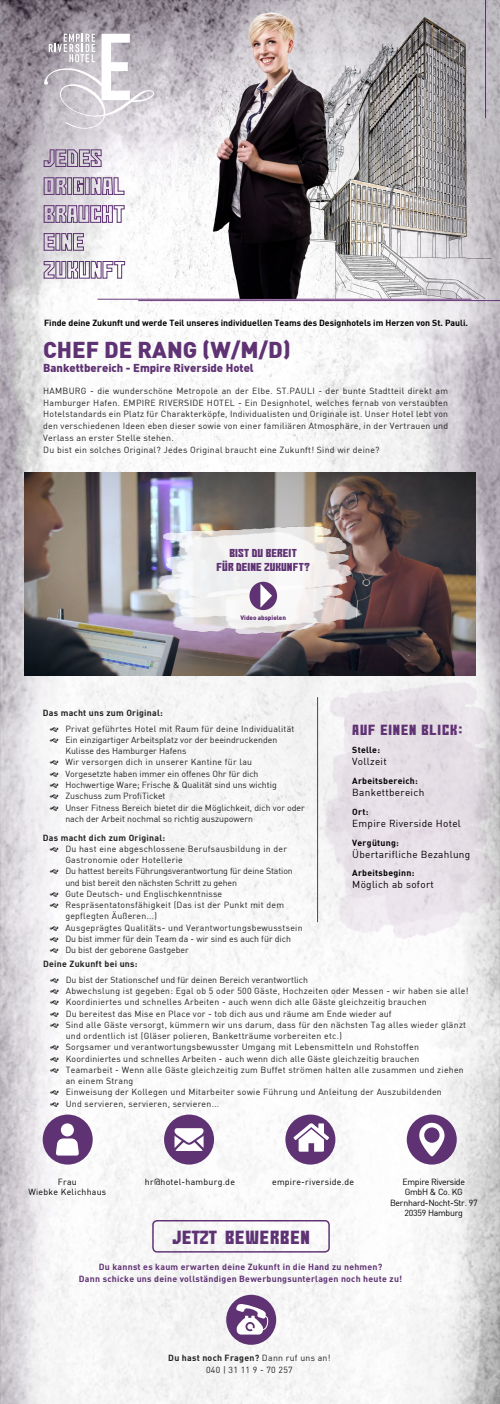
<style>
.page{position:relative;width:500px;height:1404px;background:#fff}
.page>*{position:absolute;margin:0;border:0;box-sizing:border-box;transform-origin:0 0}
.t1{font:900 22.5px "DIN";color:#5f3273}
.zwiü{font:18.56px "No Continue";letter-spacing:.045em;color:#5f3273}
.hamster{font:14.38px "No Continue";letter-spacing:.06em;color:#5f3273}
.t2{font:900 11.25px "DIN";color:#5f3273}
.t3{font:11.25px "No Continue";color:#5f3273}
.fliess{font:10px "DIN";letter-spacing:.03em;color:#000}
.aufz{font:8.75px/11.9px "DIN";letter-spacing:.03em;color:#222}
.aufz-2{font:8.75px/11.2px "DIN";color:#222}
.fliess-2{font:700 8.75px "DIN";letter-spacing:.03em;color:#5f3273}
.zwiü-2{font:700 8.75px "DIN";color:#000}
.aufz-3{font:8.75px "DIN";letter-spacing:-.01em;color:#222}
.fliess-3{font:8.75px "DIN";letter-spacing:.03em;color:#000}
.zwiü-3{font:700 8.75px "DIN";letter-spacing:.03em;color:#222}
.fliess-4{font:8.75px "DIN";letter-spacing:-.03em;color:#000}
.zwiü-4{font:700 8.75px "DIN";letter-spacing:.03em;color:#000}
.fliess-5{font:700 8.75px "DIN";letter-spacing:.03em;color:#222}
.fliess-6{font:8.75px "DIN";letter-spacing:.03em;color:#222}
.t4{font:900 6.25px "DIN";color:#5f3273}
.s1{font-weight:400}
</style>
<div class="page">
<img style="left:0;top:1px;width:500px;height:1402px">
<div style="left:226px;top:1294px;width:50px;height:50px;background:#5f3273;border-radius:50%"></div>
<svg style="left:236px;top:1304px;width:32px;height:30px"></svg>
<div style="left:43px;top:1114px;width:50px;height:50px;background:#5f3273;border-radius:50%"></div>
<svg style="left:56px;top:1138px;width:23px;height:17px"></svg>
<div style="left:61px;top:1123px;width:13px;height:13px;background:#fff;border-radius:50%"></div>
<div style="left:152px;top:1220px;width:178px;height:32px;border:1px solid #5f3273;border-radius:4px"></div>
<img style="left:315px;top:682px;width:185px;height:274px">
<svg style="left:44px;top:34px;width:110px;height:95px"></svg>
<div style="left:407px;top:1114px;width:50px;height:50px;background:#5f3273;border-radius:50%"></div>
<svg style="left:419px;top:1122px;width:26px;height:34px"></svg>
<div style="left:285px;top:1114px;width:50px;height:50px;background:#5f3273;border-radius:50%"></div>
<svg style="left:294px;top:1123px;width:35px;height:28px"></svg>
<div style="left:164px;top:1114px;width:50px;height:50px;background:#5f3273;border-radius:50%"></div>
<svg style="left:175px;top:1128px;width:29px;height:23px"></svg>
<svg style="left:43px;top:149px;width:59px;height:19px"></svg>
<svg style="left:43px;top:177px;width:24px;height:18px"></svg>
<div style="left:67px;top:177px;width:5px;height:18px;border:1px solid #5f3273"></div>
<svg style="left:73px;top:177px;width:11px;height:18px"></svg>
<div style="left:85px;top:177px;width:5px;height:18px;border:1px solid #5f3273"></div>
<svg style="left:90px;top:177px;width:35px;height:18px"></svg>
<svg style="left:43px;top:205px;width:82px;height:18px"></svg>
<svg style="left:43px;top:233px;width:12px;height:18px"></svg>
<svg style="left:61px;top:233px;width:23px;height:18px"></svg>
<svg style="left:43px;top:261px;width:82px;height:18px"></svg>
<img style="left:24px;top:472px;width:452px;height:203px">
<img style="left:136px;top:527px;width:228px;height:114px">
<div style="left:249px;top:582px;width:28px;height:28px;background:#5f3273;border-radius:50%"></div>
<svg style="left:260px;top:584px;width:12px;height:23px"></svg>
<svg style="left:50px;top:727px;width:8px;height:4px"></svg>
<svg style="left:50px;top:738px;width:8px;height:5px"></svg>
<svg style="left:50px;top:760px;width:8px;height:5px"></svg>
<svg style="left:50px;top:772px;width:8px;height:4px"></svg>
<svg style="left:50px;top:783px;width:8px;height:5px"></svg>
<svg style="left:50px;top:794px;width:8px;height:5px"></svg>
<svg style="left:50px;top:805px;width:8px;height:5px"></svg>
<svg style="left:50px;top:847px;width:8px;height:4px"></svg>
<svg style="left:50px;top:869px;width:8px;height:5px"></svg>
<svg style="left:50px;top:892px;width:8px;height:4px"></svg>
<svg style="left:50px;top:903px;width:8px;height:5px"></svg>
<svg style="left:50px;top:925px;width:8px;height:5px"></svg>
<svg style="left:50px;top:937px;width:8px;height:4px"></svg>
<svg style="left:50px;top:948px;width:8px;height:5px"></svg>
<svg style="left:51px;top:978px;width:8px;height:4px"></svg>
<svg style="left:51px;top:989px;width:8px;height:5px"></svg>
<svg style="left:51px;top:1000px;width:8px;height:5px"></svg>
<svg style="left:51px;top:1011px;width:8px;height:5px"></svg>
<svg style="left:51px;top:1023px;width:8px;height:4px"></svg>
<svg style="left:51px;top:1045px;width:8px;height:5px"></svg>
<svg style="left:51px;top:1056px;width:8px;height:5px"></svg>
<svg style="left:51px;top:1068px;width:8px;height:4px"></svg>
<svg style="left:51px;top:1090px;width:8px;height:5px"></svg>
<svg style="left:51px;top:1101px;width:8px;height:5px"></svg>
<p class="zwiü-2" style="left:44px;top:317px;width:425px">Finde deine Zukunft und werde Teil unseres individuellen Teams des Designhotels im Herzen von St. Pauli.</p>
<p class="t1" style="left:43px;top:335px;width:249px">CHEF DE RANG (W/M/D)</p>
<p class="t2" style="left:43px;top:360px;width:212px">Bankettbereich - Empire Riverside Hotel</p>
<p class="aufz" style="left:43px;top:384px;width:406px;text-align:justify">HAMBURG - die wunderschöne Metropole an der Elbe. ST.PAULI - der bunte Stadtteil direkt am Hamburger Hafen. EMPIRE RIVERSIDE HOTEL - Ein Designhotel, welches fernab von verstaubten Hotelstandards ein Platz für Charakterköpfe, Individualisten und Originale ist. Unser Hotel lebt von den verschiedenen Ideen eben dieser sowie von einer familiären Atmosphäre, in der Vertrauen und Verlass an erster Stelle stehen.</p>
<p class="aufz" style="left:43px;top:444px;width:338px">Du bist ein solches Original? Jedes Original braucht eine Zukunft! Sind wir deine?</p>
<p class="t3" style="left:230px;top:546px;width:69px">BIST DU BEREIT</p>
<p class="t3" style="left:217px;top:559px;width:95px">FÜR DEINE ZUKUNFT?</p>
<p class="t4" style="left:240px;top:613px;width:47px">Video abspielen</p>
<p class="zwiü-3" style="left:43px;top:707px;width:122px">Das macht uns zum Original:</p>
<p class="aufz" style="left:65px;top:722px;width:231px">Privat geführtes Hotel mit Raum für deine Individualität</p>
<p class="aufz-2" style="left:65px;top:734px;width:214px">Ein einzigartiger Arbeitsplatz vor der beeindruckenden</p>
<p class="aufz-2" style="left:65px;top:745px;width:123px">Kulisse des Hamburger Hafens</p>
<p class="aufz" style="left:65px;top:756px;width:188px">Wir versorgen dich in unserer Kantine für lau</p>
<p class="aufz-2" style="left:65px;top:767px;width:195px">Vorgesetzte haben immer ein offenes Ohr für dich</p>
<p class="aufz-2" style="left:65px;top:779px;width:213px">Hochwertige Ware; Frische &amp; Qualität sind uns wichtig</p>
<p class="aufz-2" style="left:65px;top:790px;width:102px">Zuschuss zum ProfiTicket</p>
<p class="aufz-2" style="left:65px;top:801px;width:241px">Unser Fitness Bereich bietet dir die Möglichkeit, dich vor oder nach der Arbeit nochmal so richtig auszupowern</p>
<p class="zwiü-3" style="left:43px;top:831px;width:124px">Das macht dich zum Original:</p>
<p class="aufz" style="left:65px;top:842px;width:223px;line-height:11.2px">Du hast eine abgeschlossene Berufsausbildung in der<br>Gastronomie oder Hotellerie</p>
<p class="aufz-3" style="left:65px;top:865px;width:229px">Du hattest bereits Führungsverantwortung für deine Station</p>
<p class="aufz-3" style="left:65px;top:877px;width:173px">und bist bereit den nächsten Schritt zu gehen</p>
<p class="aufz" style="left:65px;top:887px;width:158px">Gute Deutsch- und Englischkenntnisse</p>
<p class="aufz" style="left:65px;top:898px;width:220px">Respräsentatonsfähigkeit (Das ist der Punkt mit dem</p>
<p class="aufz" style="left:65px;top:910px;width:93px">gepflegten Äußeren...)</p>
<p class="aufz" style="left:65px;top:921px;width:239px">Ausgeprägtes Qualitäts- und Verantwortungsbewusstsein</p>
<p class="aufz-2" style="left:65px;top:932px;width:227px">Du bist immer für dein Team da - wir sind es auch für dich</p>
<p class="aufz-2" style="left:65px;top:944px;width:125px">Du bist der geborene Gastgeber</p>
<p class="hamster" style="left:352px;top:720px;width:112px">AUF EINEN BLICK:</p>
<p class="zwiü-2" style="left:352px;top:744px;width:29px">Stelle:</p>
<p class="fliess" style="left:352px;top:755px;width:36px">Vollzeit</p>
<p class="zwiü-4" style="left:352px;top:775px;width:67px">Arbeitsbereich:</p>
<p class="fliess" style="left:352px;top:786px;width:74px">Bankettbereich</p>
<p class="zwiü-2" style="left:352px;top:806px;width:18px">Ort:</p>
<p class="fliess" style="left:352px;top:817px;width:110px">Empire Riverside Hotel</p>
<p class="zwiü-4" style="left:352px;top:836px;width:48px">Vergütung:</p>
<p class="fliess" style="left:352px;top:847px;width:120px">Übertarifliche Bezahlung</p>
<p class="zwiü-4" style="left:352px;top:867px;width:64px">Arbeitsbeginn:</p>
<p class="fliess" style="left:352px;top:878px;width:83px">Möglich ab sofort</p>
<p class="zwiü-3" style="left:43px;top:958px;width:96px">Deine Zukunft bei uns:</p>
<p class="aufz-2" style="left:66px;top:973px;width:244px">Du bist der Stationschef und für deinen Bereich verantwortlich</p>
<p class="aufz" style="left:66px;top:984px;width:404px">Abwechslung ist gegeben: Egal ob 5 oder 500 Gäste, Hochzeiten oder Messen - wir haben sie alle!</p>
<p class="aufz" style="left:66px;top:996px;width:363px">Koordiniertes und schnelles Arbeiten - auch wenn dich alle Gäste gleichzeitig brauchen</p>
<p class="aufz" style="left:66px;top:1007px;width:327px">Du bereitest das Mise en Place vor - tob dich aus und räume am Ende wieder auf</p>
<p class="aufz" style="left:66px;top:1018px;width:402px;line-height:11.2px">Sind alle Gäste versorgt, kümmern wir uns darum, dass für den nächsten Tag alles wieder glänzt und ordentlich ist (Gläser polieren, Banketträume vorbereiten etc.)</p>
<p class="aufz" style="left:66px;top:1041px;width:355px">Sorgsamer und verantwortungsbewusster Umgang mit Lebensmitteln und Rohstoffen</p>
<p class="aufz" style="left:66px;top:1052px;width:355px">Koordiniertes und schnelles Arbeiten - auch wenn dich alle Gäste gleichzeitig brauchen</p>
<p class="aufz" style="left:66px;top:1063px;width:400px;line-height:11.2px">Teamarbeit - Wenn alle Gäste gleichzeitig zum Buffet strömen halten alle zusammen und ziehen an einem Strang</p>
<p class="aufz" style="left:66px;top:1086px;width:378px">Einweisung der Kollegen und Mitarbeiter sowie Führung und Anleitung der Auszubildenden</p>
<p class="aufz" style="left:66px;top:1097px;width:155px">Und servieren, servieren, servieren...</p>
<p class="fliess-3" style="left:58px;top:1176px;width:21px">Frau</p>
<p class="fliess-3" style="left:28px;top:1186px;width:79px">Wiebke Kelichhaus</p>
<p class="fliess-3" style="left:145px;top:1176px;width:92px">hr@hotel-hamburg.de</p>
<p class="fliess-3" style="left:272px;top:1176px;width:83px">empire-riverside.de</p>
<p class="fliess-4" style="left:402px;top:1176px;width:64px">Empire Riverside</p>
<p class="fliess-3" style="left:405px;top:1186px;width:60px">GmbH &amp; Co. KG</p>
<p class="fliess-4" style="left:390px;top:1197px;width:89px">Bernhard-Nocht-Str. 97</p>
<p class="fliess-4" style="left:405px;top:1207px;width:60px">20359 Hamburg</p>
<p class="zwiü" style="left:172px;top:1225px;width:140px">JETZT BEWERBEN</p>
<p class="fliess-2" style="left:99px;top:1261px;width:285px">Du kannst es kaum erwarten deine Zukunft in die Hand zu nehmen?</p>
<p class="fliess-2" style="left:79px;top:1273px;width:325px">Dann schicke uns deine vollständigen Bewerbungsunterlagen noch heute zu!</p>
<p class="fliess-5" style="left:168px;top:1352px;width:164px">Du hast noch Fragen? <span class="s1">Dann ruf uns an!</span></p>
<p class="fliess-6" style="left:206px;top:1364px;width:88px">040 | 31 11 9 - 70 257</p>
</div>
